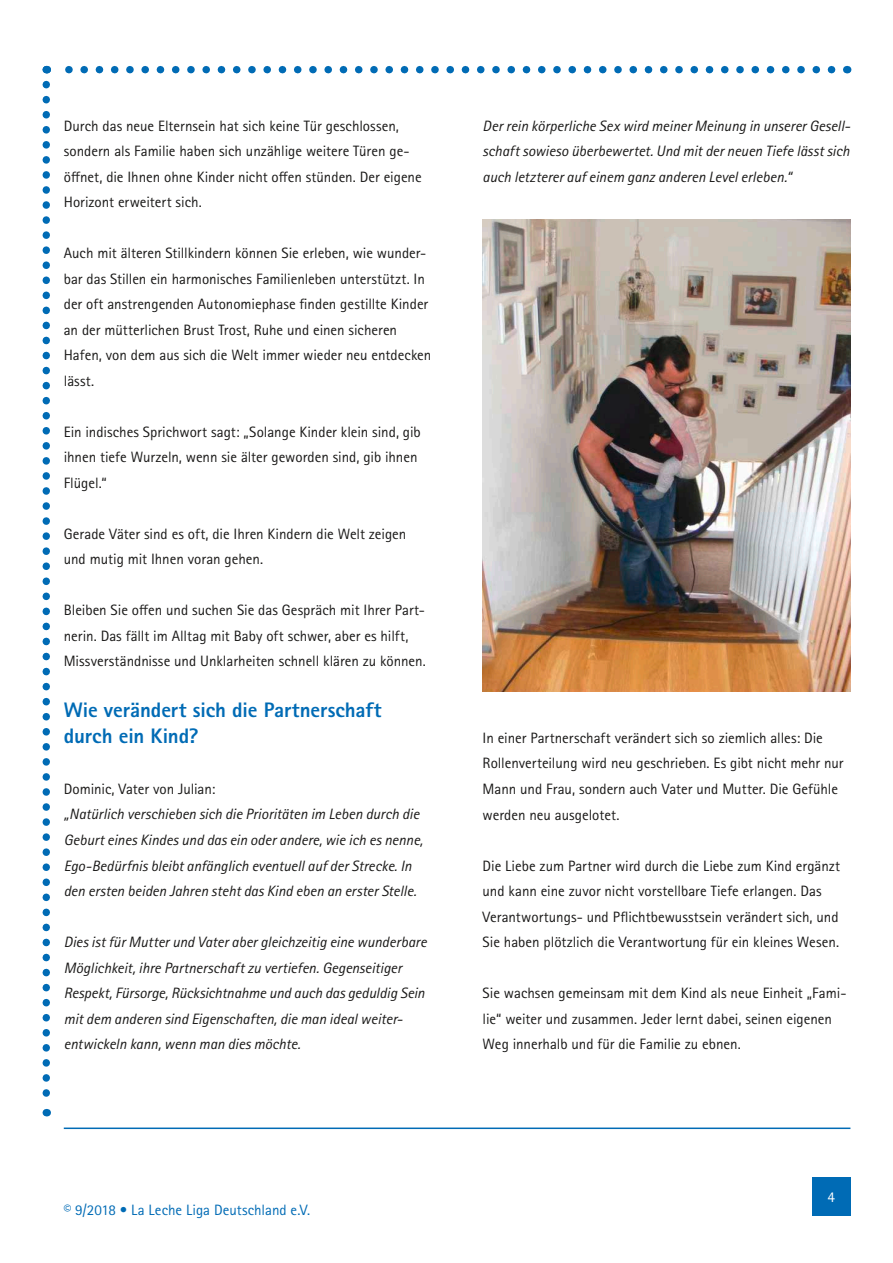
<style>
.page{position:relative;width:893px;height:1263px;background:#fff}
.page>*{position:absolute;margin:0;border:0;box-sizing:border-box;transform-origin:0 0}
.t1{font:800 21px/25.5px "Rotis Sans Serif Std";letter-spacing:-.005em;color:#006bb5}
.t2{font:15px/25.5px "Rotis Sans Serif Std";letter-spacing:-.005em;color:#1a1918}
.t3{font:italic 15px/25.5px "Rotis Sans Serif";letter-spacing:-.005em;color:#1a1918}
.t4{font:15px "Rotis Sans Serif Std";color:#006bb5}
.t5{font:15px "Rotis Sans Serif Std";color:#fff}
</style>
<div class="page">
<div style="left:812px;top:1177px;width:38px;height:39px;background:#006bb5"></div>
<svg style="left:65px;top:66px;width:767px;height:7px"></svg>
<svg style="left:43px;top:85px;width:7px;height:1031px"></svg>
<hr style="left:64px;top:1127px;width:786px;height:2px;background:#006bb5">
<img style="left:483px;top:220px;width:367px;height:472px">
<p class="t2" style="left:64px;top:113px;width:359px">Durch das neue Elternsein hat sich keine Tür geschlossen, sondern als Familie haben sich unzählige weitere Türen ge&shy;öffnet, die Ihnen ohne Kinder nicht offen stünden. Der eigene Horizont erweitert sich.</p>
<p class="t2" style="left:64px;top:240px;width:369px">Auch mit älteren Stillkindern können Sie erleben, wie wunder&shy;bar das Stillen ein harmonisches Familienleben unterstützt. In der oft anstrengenden Autonomiephase finden gestillte Kinder an der mütterlichen Brust Trost, Ruhe und einen sicheren Hafen, von dem aus sich die Welt immer wieder neu entdecken lässt.</p>
<p class="t2" style="left:64px;top:419px;width:358px">Ein indisches Sprichwort sagt: „Solange Kinder klein sind, gib ihnen tiefe Wurzeln, wenn sie älter geworden sind, gib ihnen<br>Flügel.“</p>
<p class="t2" style="left:64px;top:521px;width:344px">Gerade Väter sind es oft, die Ihren Kindern die Welt zeigen und mutig mit Ihnen voran gehen.</p>
<p class="t2" style="left:64px;top:598px;width:364px">Bleiben Sie offen und suchen Sie das Gespräch mit Ihrer Part&shy;nerin. Das fällt im Alltag mit Baby oft schwer, aber es hilft,<br>Missverständnisse und Unklarheiten schnell klären zu können.</p>
<h1 class="t1" style="left:64px;top:697px;width:319px">Wie verändert sich die Partnerschaft durch ein Kind?</h1>
<p class="t2" style="left:64px;top:776px;width:153px">Dominic, Vater von Julian:</p>
<p class="t3" style="left:64px;top:802px;width:361px">„Natürlich verschieben sich die Prioritäten im Leben durch die Geburt eines Kindes und das ein oder andere, wie ich es nenne, Ego-Bedürfnis bleibt anfänglich eventuell auf der Strecke. In den ersten beiden Jahren steht das Kind eben an erster Stelle.</p>
<p class="t3" style="left:64px;top:929px;width:364px">Dies ist für Mutter und Vater aber gleichzeitig eine wunderbare Möglichkeit, ihre Partnerschaft zu vertiefen. Gegenseitiger Respekt, Fürsorge, Rücksichtnahme und auch das geduldig Sein mit dem anderen sind Eigenschaften, die man ideal weiter&shy;entwickeln kann, wenn man dies möchte.</p>
<p class="t3" style="left:483px;top:113px;width:369px;text-align:justify">Der rein körperliche Sex wird meiner Meinung in unserer Gesell&shy;schaft sowieso überbewertet. Und mit der neuen Tiefe lässt sich auch letzterer auf einem ganz anderen Level erleben.“</p>
<p class="t2" style="left:483px;top:725px;width:362px">In einer Partnerschaft verändert sich so ziemlich alles: Die Rollenverteilung wird neu geschrieben. Es gibt nicht mehr nur Mann und Frau, sondern auch Vater und Mutter. Die Gefühle werden neu ausgelotet.</p>
<p class="t2" style="left:483px;top:853px;width:359px">Die Liebe zum Partner wird durch die Liebe zum Kind ergänzt und kann eine zuvor nicht vorstellbare Tiefe erlangen. Das Verantwortungs- und Pflichtbewusstsein verändert sich, und Sie haben plötzlich die Verantwortung für ein kleines Wesen.</p>
<p class="t2" style="left:483px;top:980px;width:365px">Sie wachsen gemeinsam mit dem Kind als neue Einheit „Fami&shy;lie“ weiter und zusammen. Jeder lernt dabei, seinen eigenen<br>Weg innerhalb und für die Familie zu ebnen.</p>
<p class="t4" style="left:64px;top:1201px;width:248px">© 9/2018 • La Leche Liga Deutschland e.V.</p>
<p class="t5" style="left:828px;top:1188px;width:9px">4</p>
</div>
